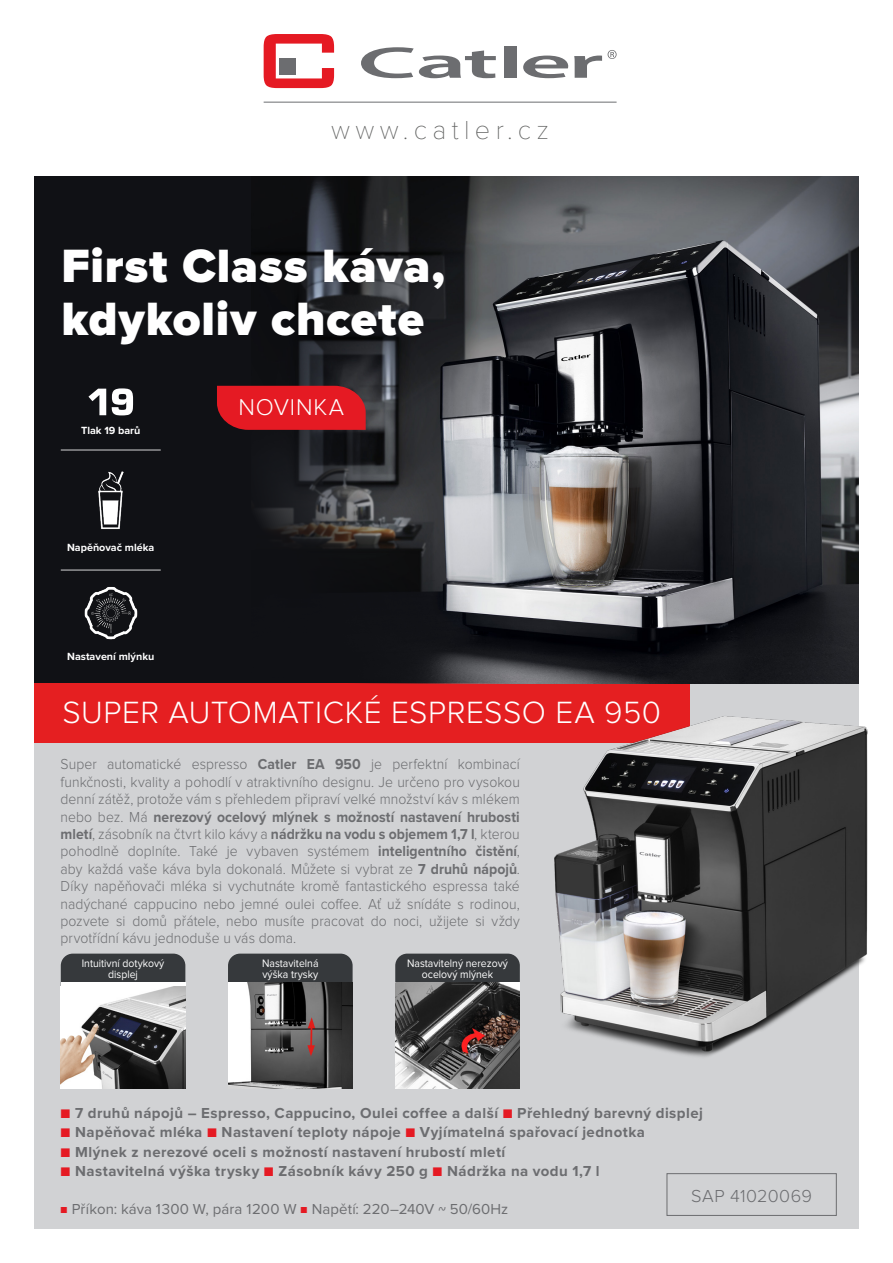
<style>
.page{position:relative;width:893px;height:1263px;background:#fff}
.page>*{position:absolute;margin:0;border:0;box-sizing:border-box;transform-origin:0 0}
._4_seda_14_semibold{font:900 48.45px/53.6px "Proxima Nova";letter-spacing:.015em;color:#fff}
._4_seda_14_semibold-2{font:300 31.8px "Proxima Nova";letter-spacing:.015em;color:#fff}
.t1{font:100 27px "Proxima Nova T";letter-spacing:.2em;color:#606160}
._4_seda_14_semibold-3{font:300 23.7px "Proxima Nova";letter-spacing:.035em;color:#fff}
._4_seda_14_semibold-4{font:300 18px "Proxima Nova";letter-spacing:.025em;color:#6c6d70}
._4_seda_14_semibold-5{font:300 15px/17.4px "Proxima Nova";letter-spacing:.005em;color:#6c6d70;text-align:justify;scale:.93 1}
._4_seda_14_semibold-6{font:700 15px "Proxima Nova";letter-spacing:.03em;color:#6c6d70}
._4_seda_14_semibold-7{font:15px "Proxima Nova";letter-spacing:.005em;color:#6c6d70}
.popisek_okenko{font:11.25px/10.5px "Proxima Nova";color:#fff;text-align:center;scale:.93 1}
.t2{font:700 10.8px "Proxima Nova";color:#fff}
.s1{font-weight:700}
.s2{color:#e51a23}
.s3{font-weight:900;font-size:10.5px;color:#e51a23}
</style>
<div class="page">
<div style="left:34px;top:528px;width:825px;height:701px;background:#d1d2d4"></div>
<div style="left:34px;top:683px;width:655px;height:60px;background:#e51f21"></div>
<div style="left:667px;top:1173px;width:170px;height:43px;border:1px solid #6c6d70"></div>
<img style="left:537px;top:683px;width:331px;height:374px">
<div style="left:228px;top:954px;width:125px;height:47px;background:#36393c;border-radius:12px"></div>
<img style="left:228px;top:983px;width:125px;height:105px">
<div style="left:395px;top:954px;width:125px;height:47px;background:#36393c;border-radius:12px"></div>
<img style="left:395px;top:983px;width:125px;height:105px">
<div style="left:61px;top:954px;width:124px;height:47px;background:#36393c;border-radius:12px"></div>
<div style="left:61px;top:983px;width:124px;height:105px;background:#fff"></div>
<img style="left:61px;top:986px;width:124px;height:102px">
<div style="left:34px;top:176px;width:825px;height:507px;background:#101115"></div>
<img style="left:252px;top:176px;width:607px;height:507px">
<img style="left:84px;top:586px;width:54px;height:54px">
<svg style="left:88px;top:388px;width:45px;height:27px"></svg>
<hr style="left:264px;top:102px;width:353px;height:1px;background:#6c6d70">
<svg style="left:264px;top:34px;width:70px;height:54px"></svg>
<div style="left:279px;top:58px;width:17px;height:17px;background:#6c6d70"></div>
<svg style="left:361px;top:47px;width:135px;height:31px"></svg>
<div style="left:505px;top:46px;width:12px;height:32px;background:#6c6d70"></div>
<svg style="left:523px;top:56px;width:45px;height:22px"></svg>
<svg style="left:574px;top:56px;width:28px;height:22px"></svg>
<svg style="left:608px;top:50px;width:9px;height:9px"></svg>
<hr style="left:61px;top:450px;width:100px;height:1px;background:#fff">
<hr style="left:61px;top:570px;width:100px;height:1px;background:#fff">
<svg style="left:217px;top:386px;width:149px;height:44px;background:#d91a23"></svg>
<img style="left:98px;top:471px;width:26px;height:58px">
<h3 class="t1" style="left:331px;top:114px;width:220px">www.catler.cz</h3>
<p class="_4_seda_14_semibold" style="left:62px;top:242px;width:385px">First Class káva, kdykoliv chcete</p>
<p class="t2" style="left:81px;top:424px;width:61px">Tlak 19 barů</p>
<p class="t2" style="left:67px;top:541px;width:89px">Napěňovač mléka</p>
<p class="t2" style="left:67px;top:650px;width:89px">Nastavení mlýnku</p>
<p class="_4_seda_14_semibold-3" style="left:239px;top:397px;width:107px">NOVINKA</p>
<p class="_4_seda_14_semibold-2" style="left:62px;top:698px;width:600px">SUPER AUTOMATICKÉ ESPRESSO EA 950</p>
<p class="_4_seda_14_semibold-5" style="left:61px;top:756px;width:495px">Super automatické espresso <span class="s1">Catler EA 950</span> je perfektní kombinací funkčnosti, kvality a pohodlí v atraktivního designu. Je určeno pro vysokou denní zátěž, protože vám s přehledem připraví velké množství káv s mlékem nebo bez. Má <span class="s1">nerezový ocelový mlýnek s možností nastavení hrubosti mletí</span>, zásobník na čtvrt kilo kávy a <span class="s1">nádržku na vodu s objemem 1,7 l</span>, kterou pohodlně doplníte. Také je vybaven systémem <span class="s1">inteligentního čistění</span>, aby každá vaše káva byla dokonalá. Můžete si vybrat ze <span class="s1">7 druhů nápojů</span>.<br>Díky napěňovači mléka si vychutnáte kromě fantastického espressa také nadýchané cappucino nebo jemné oulei coffee. Ať už snídáte s rodinou, pozvete si domů přátele, nebo musíte pracovat do noci, užijete si vždy prvotřídní kávu jednoduše u vás doma.</p>
<p class="popisek_okenko" style="left:262px;top:958px;width:62px;text-align:left">Nastavitelná výška trysky</p>
<p class="popisek_okenko" style="left:407px;top:958px;width:110px">Nastavitelný nerezový ocelový mlýnek</p>
<p class="popisek_okenko" style="left:82px;top:958px;width:90px">Intuitivní dotykový displej</p>
<p class="_4_seda_14_semibold-6" style="left:61px;top:1104px;width:644px"><span class="s2">■</span> 7 druhů nápojů – Espresso, Cappucino, Oulei coffee a další <span class="s2">■</span> Přehledný barevný displej</p>
<p class="_4_seda_14_semibold-6" style="left:61px;top:1123px;width:586px"><span class="s2">■</span> Napěňovač mléka <span class="s2">■</span> Nastavení teploty nápoje <span class="s2">■</span> Vyjímatelná spařovací jednotka</p>
<p class="_4_seda_14_semibold-6" style="left:61px;top:1143px;width:446px"><span class="s2">■</span> Mlýnek z nerezové oceli s možností nastavení hrubostí mletí</p>
<p class="_4_seda_14_semibold-6" style="left:61px;top:1162px;width:541px"><span class="s2">■</span> Nastavitelná výška trysky <span class="s2">■</span> Zásobník kávy 250 g <span class="s2">■</span> Nádržka na vodu 1,7 l</p>
<p class="_4_seda_14_semibold-4" style="left:691px;top:1187px;width:122px">SAP 41020069</p>
<p class="_4_seda_14_semibold-7" style="left:61px;top:1200px;width:449px"><span class="s3">■</span> Příkon: káva 1 300 W, pára 1 200 W <span class="s3">■</span> Napětí: 220–240V ~ 50/60Hz</p>
</div>
